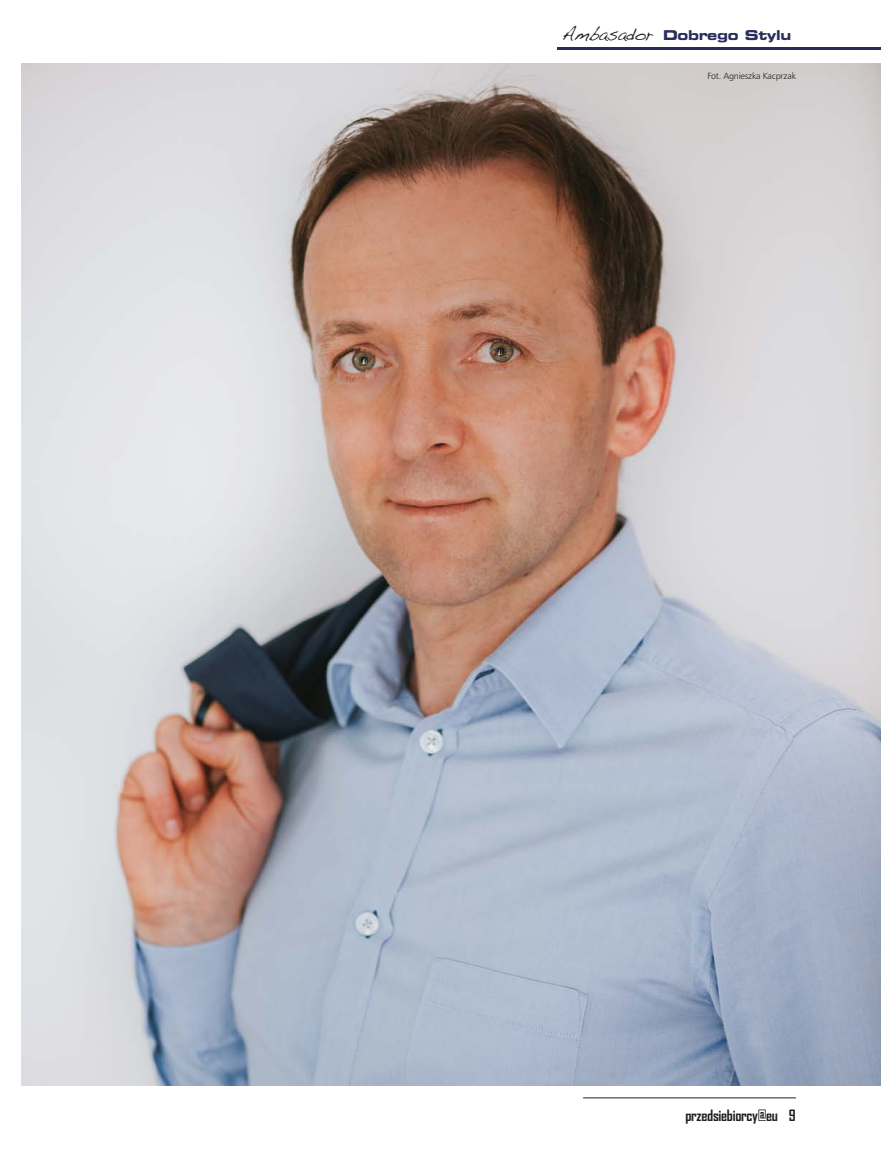
<style>
.page{position:relative;width:881px;height:1149px;background:#fff}
.page>*{position:absolute;margin:0;border:0;box-sizing:border-box;transform-origin:0 0}
.t1{font:700 15px "Agency FB";letter-spacing:-.02em;color:#231f20}
.t2{font:700 13.5px "Square 721 Ex EU";letter-spacing:-.02em;color:#292d59}
.t3{font:9px "Humnst 777 Lt EU";letter-spacing:-.02em;color:#231f20}
.s1{font-family:"Handwriting Dakota";font-weight:400;font-size:18px;color:#231f20}
</style>
<div class="page">
<hr style="left:583px;top:1097px;width:212px;height:1px;background:#231f20">
<hr style="left:557px;top:47px;width:323px;height:2px;background:#292d59">
<img style="left:21px;top:64px;width:859px;height:1020px">
<p class="t2" style="left:561px;top:27px;width:231px"><span class="s1">Ambasador</span> Dobrego Stylu</p>
<p class="t3" style="left:707px;top:71px;width:90px">Fot. Agnieszka Kacprzak</p>
<p class="t1" style="left:685px;top:1106px;width:112px">przedsiebiorcy@eu 9</p>
</div>
